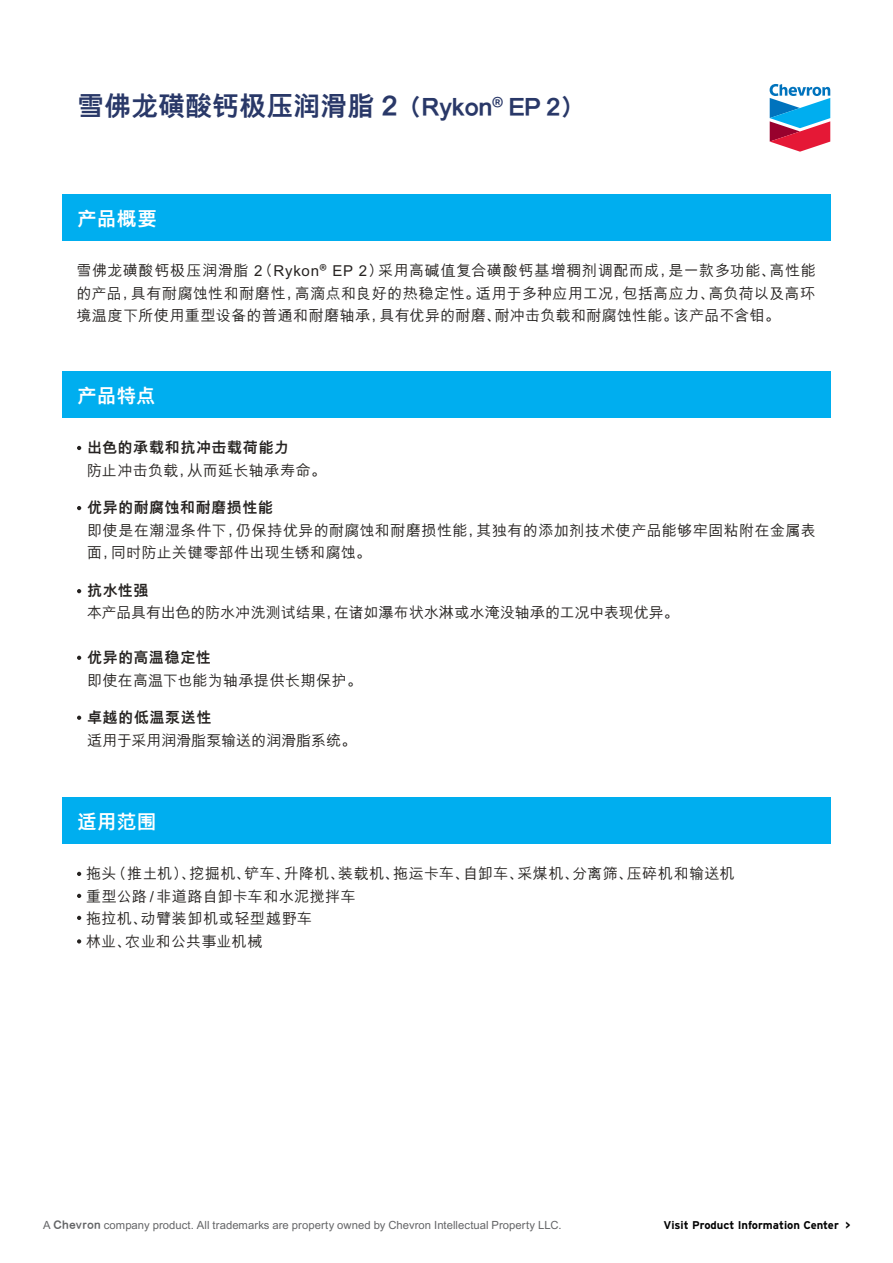
<style>
.page{position:relative;width:893px;height:1263px;background:#fff}
.page>*{position:absolute;margin:0;border:0;box-sizing:border-box;transform-origin:0 0}
.t1{font:800 27px "M Hei PRC";color:#293868}
.t2{font:800 19.5px "M Hei PRC";letter-spacing:.025em;color:#fff}
.t3{font:500 15px/22.5px "M Hei PRC";letter-spacing:.025em;color:#262321}
.t4{font:800 15px "M Hei PRC";letter-spacing:.035em;color:#262321}
.t5{font:500 15px "M Hei PRC";color:#262321}
.t6{font:500 15px "M Hei PRC";letter-spacing:-.005em;color:#262321}
.t7{font:500 11.25px "M Hei PRC";letter-spacing:.005em;color:#646567}
.t8{font:700 11.25px "Interstate";color:#030303}
.s1{font-size:24px}
.s2{font-family:"Source Han Sans CN";font-weight:500;font-size:24px}
.s3{font-family:"Source Han Sans CN"}
.s4{font-weight:800}
</style>
<div class="page">
<svg style="left:770px;top:84px;width:60px;height:68px"></svg>
<div style="left:62px;top:194px;width:768px;height:47px;background:#00aeef"></div>
<div style="left:62px;top:371px;width:768px;height:47px;background:#00aeef"></div>
<svg style="left:77px;top:446px;width:4px;height:4px"></svg>
<svg style="left:77px;top:506px;width:4px;height:4px"></svg>
<svg style="left:77px;top:589px;width:4px;height:4px"></svg>
<svg style="left:77px;top:656px;width:4px;height:4px"></svg>
<svg style="left:77px;top:716px;width:4px;height:4px"></svg>
<div style="left:62px;top:797px;width:768px;height:46px;background:#00aeef"></div>
<svg style="left:77px;top:872px;width:4px;height:4px"></svg>
<svg style="left:77px;top:894px;width:4px;height:4px"></svg>
<svg style="left:77px;top:916px;width:4px;height:4px"></svg>
<svg style="left:77px;top:939px;width:4px;height:4px"></svg>
<h1 class="t1" style="left:77px;top:91px;width:509px">雪佛龙磺酸钙极压润滑脂 2<span class="s1">（Rykon</span><span class="s2">®</span> <span class="s1">EP 2）</span></h1>
<h2 class="t2" style="left:77px;top:207px;width:81px">产品概要</h2>
<p class="t3" style="left:76px;top:260px;width:741px;text-align:justify">雪佛龙磺酸钙极压润滑脂 2（Rykon<span class="s3">®</span> EP 2）采用高碱值复合磺酸钙基增稠剂调配而成，是一款多功能、高性能的产品，具有耐腐蚀性和耐磨性，高滴点和良好的热稳定性。适用于多种应用工况，包括高应力、高负荷以及高环境温度下所使用重型设备的普通和耐磨轴承，具有优异的耐磨、耐冲击负载和耐腐蚀性能。该产品不含钼。</p>
<h2 class="t2" style="left:77px;top:384px;width:80px">产品特点</h2>
<p class="t4" style="left:87px;top:439px;width:204px">出色的承载和抗冲击载荷能力</p>
<p class="t3" style="left:87px;top:459px;width:241px">防止冲击负载，从而延长轴承寿命。</p>
<p class="t4" style="left:87px;top:499px;width:187px">优异的耐腐蚀和耐磨损性能</p>
<p class="t3" style="left:87px;top:519px;width:730px">即使是在潮湿条件下，仍保持优异的耐腐蚀和耐磨损性能，其独有的添加剂技术使产品能够牢固粘附在金属表面，同时防止关键零部件出现生锈和腐蚀。</p>
<p class="t4" style="left:87px;top:582px;width:63px">抗水性强</p>
<p class="t5" style="left:87px;top:605px;width:594px">本产品具有出色的防水冲洗测试结果，在诸如瀑布状水淋或水淹没轴承的工况中表现优异。</p>
<p class="t4" style="left:87px;top:649px;width:125px">优异的高温稳定性</p>
<p class="t3" style="left:87px;top:669px;width:277px">即使在高温下也能为轴承提供长期保护。</p>
<p class="t4" style="left:87px;top:709px;width:126px">卓越的低温泵送性</p>
<p class="t6" style="left:87px;top:732px;width:271px">适用于采用润滑脂泵输送的润滑脂系统。</p>
<h2 class="t2" style="left:77px;top:810px;width:81px">适用范围</h2>
<p class="t3" style="left:86px;top:863px;width:650px">拖头（推土机）、挖掘机、铲车、升降机、装载机、拖运卡车、自卸车、采煤机、分离筛、压碎机和输送机重型公路 / 非道路自卸卡车和水泥搅拌车<br>拖拉机、动臂装卸机或轻型越野车<br>林业、农业和公共事业机械</p>
<p class="t7" style="left:43px;top:1218px;width:520px">A <span class="s4">Chevron</span> company product. All trademarks are property owned by Chevron Intellectual Property LLC.</p>
<p class="t8" style="left:663px;top:1219px;width:188px">Visit Product Information Center &gt;</p>
</div>
